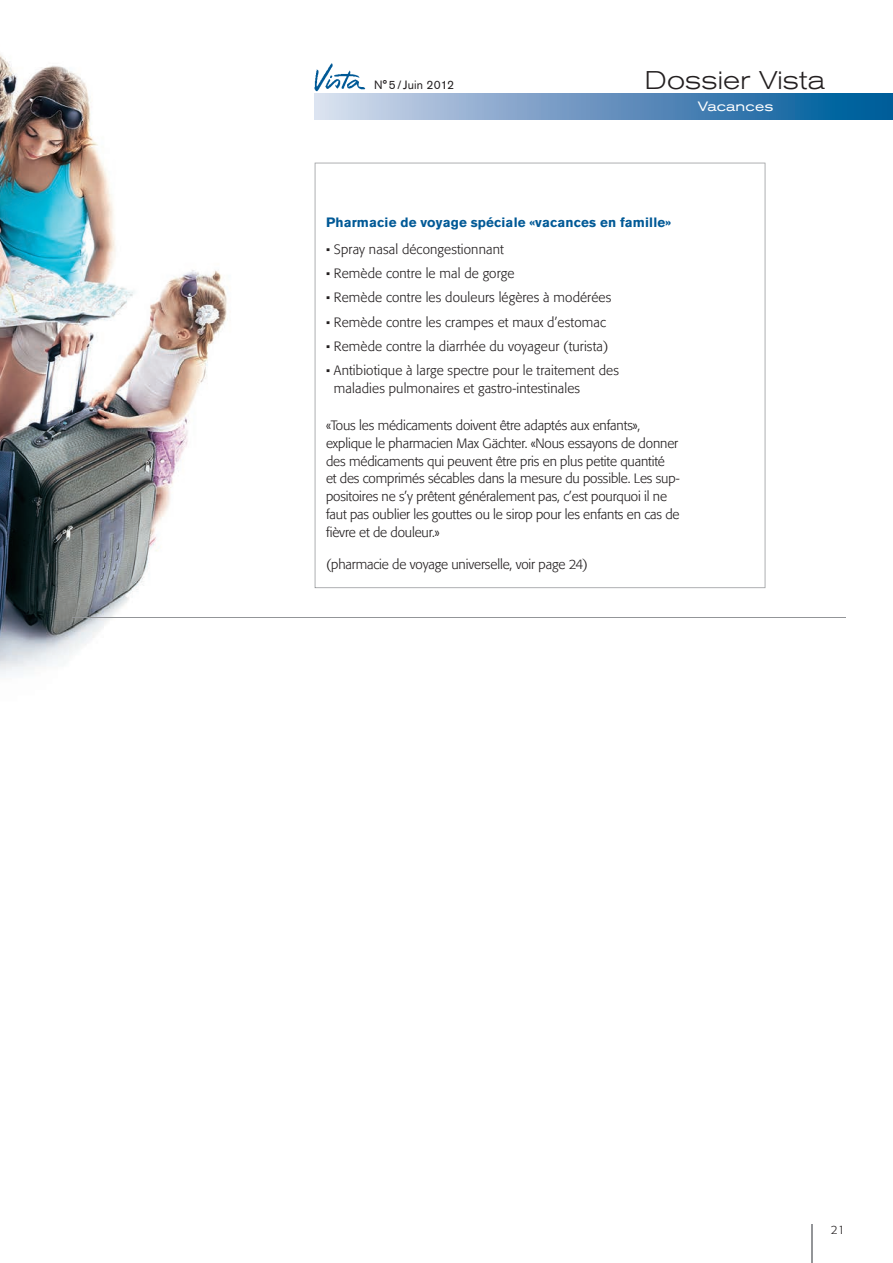
<style>
.page{position:relative;width:893px;height:1263px;background:#fff}
.page>*{position:absolute;margin:0;border:0;box-sizing:border-box;transform-origin:0 0}
.t1{font:300 expanded 25.5px "Akzidenz Grotesk Pro";letter-spacing:.01em;color:#231f20}
.t2{font:300 13.5px/18px "Formata Pro";letter-spacing:-.01em;color:#231f20}
.t3{font:300 13.5px/18px "Formata Pro";letter-spacing:.01em;color:#231f20}
.t4{font:700 13.5px "Akzidenz Grotesk Pro";letter-spacing:.01em;color:#005996}
.t5{font:expanded 13.5px "Akzidenz Grotesk Pro";letter-spacing:.01em;color:#fff}
.t6{font:12px "Akzidenz Grotesk Pro";letter-spacing:.01em;color:#231f20}
.t7{font:300 12px "Formata Pro";color:#231f20}
</style>
<div class="page">
<hr style="left:811px;top:1225px;width:2px;height:38px;background:#939598">
<img style="left:0;top:54px;width:227px;height:622px">
<hr style="left:72px;top:617px;width:774px;height:1px;background:#939598">
<img style="left:314px;top:63px;width:52px;height:29px">
<svg style="left:315px;top:163px;width:450px;height:425px"></svg>
<div style="left:315px;top:94px;width:578px;height:25px;background:linear-gradient(to right,#d9d9ec,#005496)"></div>
<p class="t6" style="left:374px;top:77px;width:81px">N° 5 / Juin 2012</p>
<h1 class="t1" style="left:645px;top:64px;width:181px">Dossier Vista</h1>
<p class="t5" style="left:698px;top:97px;width:77px">Vacances</p>
<p class="t4" style="left:326px;top:214px;width:346px">Pharmacie de voyage spéciale «vacances en famille»</p>
<p class="t3" style="left:326px;top:240px;width:179px">• Spray nasal décongestionnant</p>
<p class="t3" style="left:326px;top:264px;width:190px">• Remède contre le mal de gorge</p>
<p class="t3" style="left:326px;top:289px;width:287px">• Remède contre les douleurs légères à modérées</p>
<p class="t3" style="left:326px;top:313px;width:281px">• Remède contre les crampes et maux d’estomac</p>
<p class="t3" style="left:326px;top:337px;width:284px">• Remède contre la diarrhée du voyageur (turista)</p>
<p class="t3" style="left:334px;top:362px;width:287px;text-indent:-8px">• Antibiotique à large spectre pour le traitement des maladies pulmonaires et gastro-intestinales</p>
<p class="t2" style="left:326px;top:416px;width:355px">«Tous les médicaments doivent être adaptés aux enfants», explique le pharmacien Max Gächter. «Nous essayons de donner des médicaments qui peuvent être pris en plus petite quantité<br>et des comprimés sécables dans la mesure du possible. Les sup&shy;positoires ne s’y prêtent généralement pas, c’est pourquoi il ne faut pas oublier les gouttes ou le sirop pour les enfants en cas de fièvre et de douleur.»</p>
<p class="t2" style="left:326px;top:555px;width:263px">(pharmacie de voyage universelle, voir page 24)</p>
<p class="t7" style="left:831px;top:1222px;width:16px">21</p>
</div>
